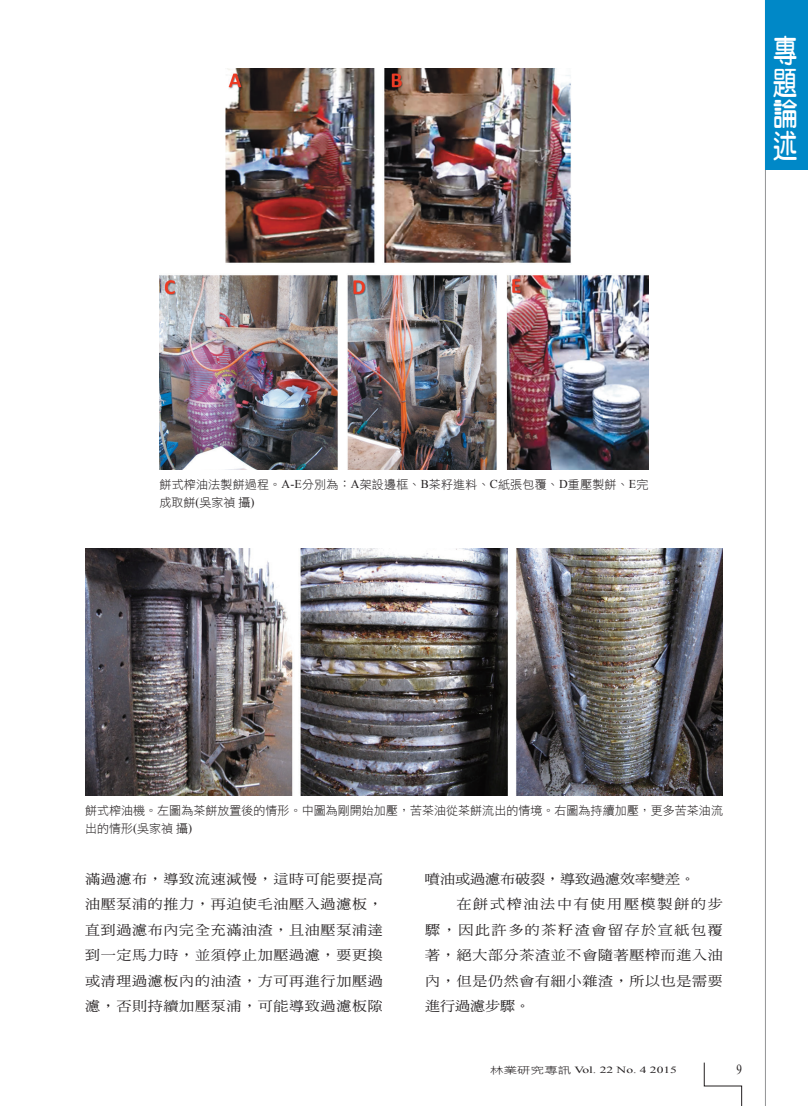
<style>
.page{position:relative;width:808px;height:1106px;background:#fff}
.page>*{position:absolute;margin:0;border:0;box-sizing:border-box;transform-origin:0 0}
.t1{font:31.5px/31.5px "DF Yuan W7 WINP BF";color:#fff;text-align:justify;scale:.77 1}
.t2{font:13.8px "Times New Roman";color:#231f20;scale:.8 1}
.t3{font:13.5px/25.5px "DF Ming W5 WINP BF";letter-spacing:.045em;color:#231f20;text-align:justify;scale:1.11 1}
.t4{font:13.5px "DF Ming W5 WINP BF";color:#231f20;scale:1.11 1}
.t5{font:13.5px "DF Ming W5 WINP BF";letter-spacing:.11em;color:#231f20;scale:1.11 1}
.t6{font:13.5px "DF Ming W5 WINP BF";letter-spacing:.115em;color:#231f20;scale:1.11 1}
.t7{font:12px/18px "DF Hei W3 WINP BF";letter-spacing:.005em;color:#231f20}
.t8{font:9.45px "Times New Roman";color:#231f20;scale:1.43 1}
.s1{font-family:"Times New Roman"}
.s2{font-family:"DF Hei W3 WINP BF"}
</style>
<div class="page">
<hr style="left:765px;top:0;width:1px;height:1106px;background:#6c6d70">
<svg style="left:704px;top:1062px;width:38px;height:44px"></svg>
<div style="left:766px;top:0;width:42px;height:170px;background:#0088c7"></div>
<img style="left:159px;top:68px;width:489px;height:402px">
<img style="left:85px;top:549px;width:638px;height:246px">
<h1 class="t1" style="left:773px;top:35px;width:32px">專題論述</h1>
<p class="t7" style="left:159px;top:476px;width:490px">餅式榨油法製餅過程。<span class="s1">A-E</span>分別為：<span class="s1">A</span>架設邊框、<span class="s1">B</span>茶籽進料、<span class="s1">C</span>紙張包覆、<span class="s1">D</span>重壓製餅、<span class="s1">E</span>完成取餅<span class="s1">(</span>吳家禎攝<span class="s1">)</span></p>
<p class="t7" style="left:85px;top:801px;width:639px">餅式榨油機。左圖為茶餅放置後的情形。中圖為剛開始加壓，苦茶油從茶餅流出的情境。右圖為持續加壓，更多苦茶油流出的情形<span class="s1">(</span>吳家禎攝<span class="s1">)</span></p>
<p class="t3" style="left:85px;top:865px;width:270px">滿過濾布，導致流速減慢，這時可能要提高油壓泵浦的推力，再迫使毛油壓入過濾板，直到過濾布內完全充滿油渣，且油壓泵浦達到一定馬力時，並須停止加壓過濾，要更換或清理過濾板內的油渣，方可再進行加壓過濾，否則持續加壓泵浦，可能導致過濾板隙</p>
<p class="t4" style="left:425px;top:871px;width:245px">噴油或過濾布破裂，導致過濾效率變差。</p>
<p class="t6" style="left:456px;top:897px;width:241px">在餅式榨油法中有使用壓模製餅的步</p>
<p class="t5" style="left:425px;top:922px;width:270px">驟，因此許多的茶籽渣會留存於宣紙包覆</p>
<p class="t3" style="left:425px;top:942px;width:270px">著，絕大部分茶渣並不會隨著壓榨而進入油</p>
<p class="t3" style="left:425px;top:967px;width:270px">內，但是仍然會有細小雜渣，所以也是需要</p>
<p class="t3" style="left:425px;top:993px;width:96px">進行過濾步驟。</p>
<p class="t8" style="left:490px;top:1063px;width:132px"><span class="s2">林業研究專訊</span> Vol. 22 No. 4 2015</p>
<p class="t2" style="left:736px;top:1060px;width:8px">9</p>
</div>
